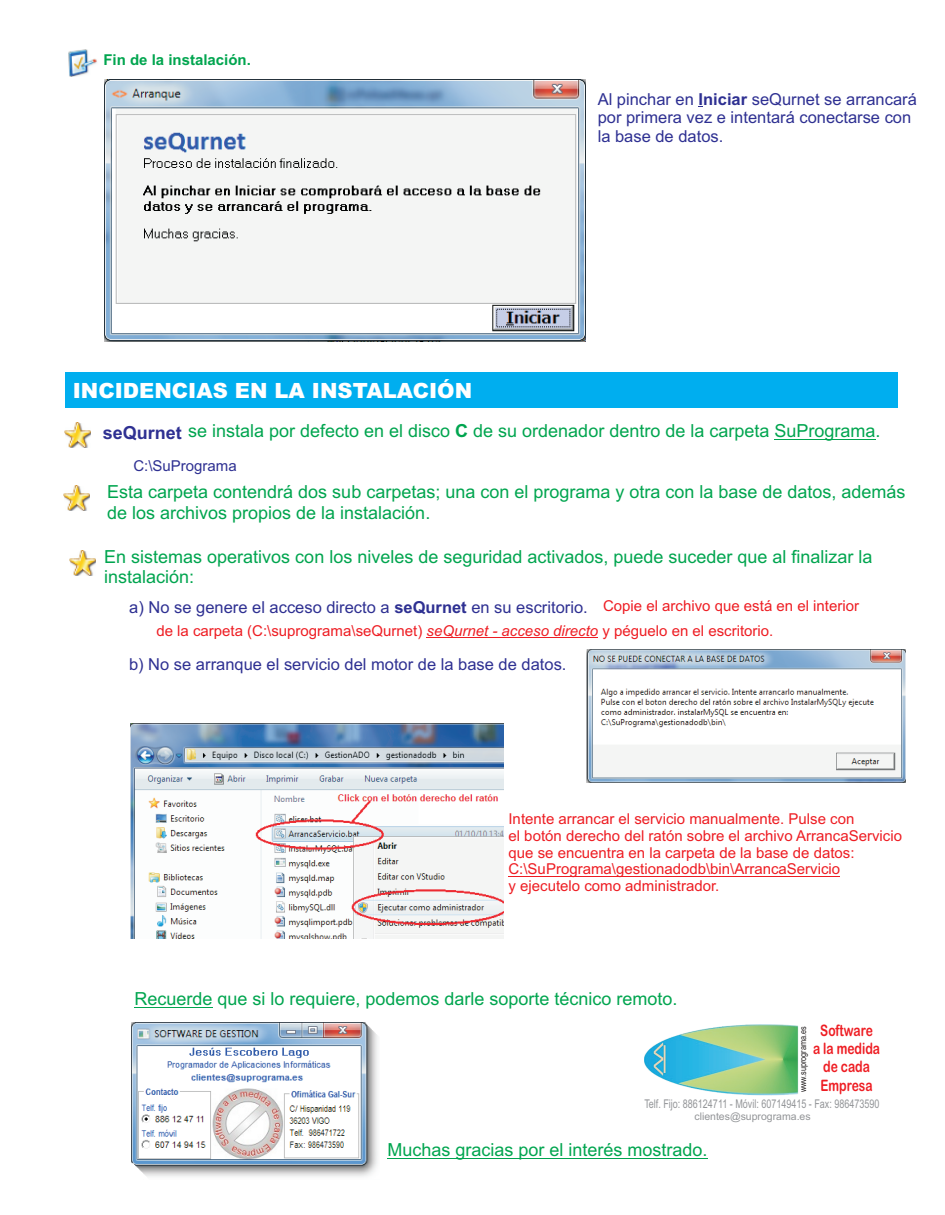
<style>
.page{position:relative;width:945px;height:1215px;background:#fff}
.page>*{position:absolute;margin:0;border:0;box-sizing:border-box;transform-origin:0 0}
.t1{font:900 21px "Arial";color:#fff}
.t2{font:18px/20.1px "Arial";color:#00a54f}
.t3{font:16.5px/18.5px "Arial";color:#2e3092}
.t4{font:15.75px/18.3px "Arial Rounded MT Bold";color:#ee1d23;text-align:center;scale:.77 1}
.t5{font:15px/16.8px "Arial";color:#ee1d23}
.t6{font:700 15px "Arial";color:#00a54f}
.t7{font:15px "Arial";color:#2e3092}
.t8{font:12px "Arial";color:#939598;scale:.75 1}
.t9{font:10.5px "Arial";color:#939598}
.t10{font:9px "Arial";color:#231f20;scale:.81 1}
.s1{font-weight:700}
.s2{font-weight:700;color:#2e3092}
.s3{font-style:italic}
</style>
<div class="page">
<img style="left:104px;top:80px;width:481px;height:262px">
<hr style="left:427px;top:638px;width:171px;height:1px;background:#ee1d23">
<img style="left:69px;top:551px;width:26px;height:24px">
<hr style="left:134px;top:1007px;width:78px;height:1px;background:#00a54f">
<img style="left:64px;top:423px;width:26px;height:25px">
<img style="left:68px;top:49px;width:29px;height:27px">
<div style="left:66px;top:373px;width:832px;height:35px;background:#00aeef"></div>
<hr style="left:774px;top:439px;width:102px;height:1px;background:#00a54f">
<img style="left:64px;top:485px;width:26px;height:25px">
<img style="left:586px;top:649px;width:319px;height:133px">
<hr style="left:508px;top:876px;width:332px;height:1px;background:#ee1d23">
<img style="left:131px;top:724px;width:373px;height:214px">
<hr style="left:387px;top:1158px;width:321px;height:1px;background:#00a54f">
<img style="left:645px;top:1025px;width:153px;height:70px">
<img style="left:132px;top:1023px;width:246px;height:154px">
<p class="t6" style="left:103px;top:54px;width:149px">Fin de la instalación.</p>
<p class="t3" style="left:598px;top:91px;width:321px">Al pinchar en <span class="s1">Iniciar</span> seQurnet se arrancará por primera vez e intentará conectarse con la base de datos.</p>
<p class="t1" style="left:73px;top:383px;width:401px">INCIDENCIAS EN LA INSTALACIÓN</p>
<p class="t2" style="left:103px;top:423px;width:779px"><span class="s2">seQurnet</span> se instala por defecto en el disco <span class="s1">C</span> de su ordenador dentro de la carpeta SuPrograma.</p>
<p class="t7" style="left:133px;top:460px;width:105px">C:\SuPrograma</p>
<p class="t2" style="left:107px;top:484px;width:800px">Esta carpeta contendrá dos sub carpetas; una con el programa y otra con la base de datos, además de los archivos propios de la instalación.</p>
<p class="t2" style="left:104px;top:548px;width:770px">En sistemas operativos con los niveles de seguridad activados, puede suceder que al finalizar la instalación:</p>
<p class="t3" style="left:129px;top:600px;width:460px">a) No se genere el acceso directo a <span class="s1">seQurnet</span> en su escritorio.</p>
<p class="t5" style="left:156px;top:624px;width:618px">de la carpeta (C:\suprograma\seQurnet) <span class="s3">seQurnet - acceso directo</span> y péguelo en el escritorio.</p>
<p class="t3" style="left:129px;top:657px;width:439px">b) No se arranque el servicio del motor de la base de datos.</p>
<p class="t5" style="left:603px;top:599px;width:257px">Copie el archivo que está en el interior</p>
<p class="t5" style="left:508px;top:812px;width:395px">Intente arrancar el servicio manualmente. Pulse con<br>el botón derecho del ratón sobre el archivo ArrancaServicio que se encuentra en la carpeta de la base de datos:<br>C:\SuPrograma\gestionadodb\bin\ArrancaServicio<br>y ejecutelo como administrador.</p>
<p class="t2" style="left:134px;top:990px;width:545px">Recuerde que si lo requiere, podemos darle soporte técnico remoto.</p>
<p class="t10" style="left:800px;top:1092px;width:83px;rotate:-90deg">www.suprograma.es</p>
<p class="t4" style="left:813px;top:1023px;width:89px">Software<br>a la medida de cada<br>Empresa</p>
<p class="t8" style="left:644px;top:1100px;width:315px">Telf. Fijo: 886124711 - Móvil: 607149415 - Fax: 986473590</p>
<p class="t9" style="left:694px;top:1112px;width:118px">clientes@suprograma.es</p>
<p class="t2" style="left:387px;top:1141px;width:322px">Muchas gracias por el interés mostrado.</p>
</div>
